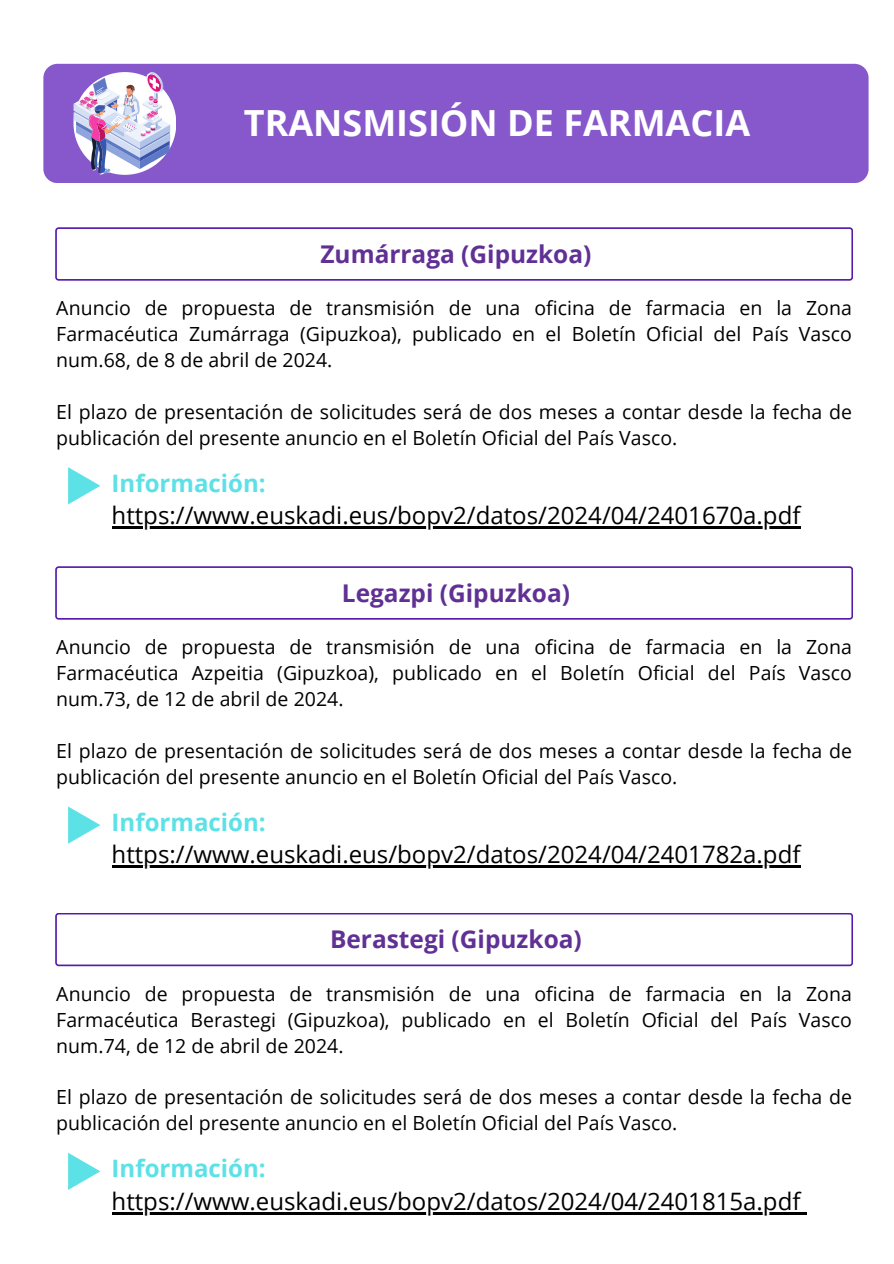
<style>
.page{position:relative;width:894px;height:1264px;background:#fff}
.page>*{position:absolute;margin:0;border:0;box-sizing:border-box;transform-origin:0 0}
.t1{font:700 36px "Open Sans";color:#fff}
.t2{font:700 24.45px "Open Sans";color:#603094}
.t3{font:24px "Open Sans";color:#000}
.t4{font:700 24px "Open Sans";color:#5ce1e6}
.t5{font:19.5px/25.8px "Open Sans";color:#000;text-align:justify}
</style>
<div class="page">
<div style="left:43px;top:64px;width:825px;height:119px;background:#8758cb;border-radius:14px"></div>
<div style="left:73px;top:72px;width:103px;height:103px;background:#fff;border-radius:50%"></div>
<svg style="left:74px;top:72px;width:96px;height:102px"></svg>
<svg style="left:55px;top:227px;width:797px;height:54px"></svg>
<svg style="left:68px;top:467px;width:32px;height:37px"></svg>
<hr style="left:112px;top:526px;width:688px;height:2px;background:#000">
<svg style="left:55px;top:566px;width:797px;height:53px"></svg>
<svg style="left:68px;top:806px;width:32px;height:37px"></svg>
<hr style="left:112px;top:865px;width:688px;height:3px;background:#000">
<svg style="left:55px;top:913px;width:797px;height:53px"></svg>
<svg style="left:68px;top:1152px;width:32px;height:37px"></svg>
<hr style="left:112px;top:1211px;width:688px;height:3px;background:#000">
<svg style="left:800px;top:1212px;width:6px;height:2px"></svg>
<p class="t1" style="left:244px;top:97px;width:507px">TRANSMISIÓN DE FARMACIA</p>
<h1 class="t2" style="left:320px;top:237px;width:272px">Zumárraga (Gipuzkoa)</h1>
<h2 class="t5" style="left:56px;top:295px;width:797px">Anuncio de propuesta de transmisión de una oficina de farmacia en la Zona Farmacéutica Zumárraga (Gipuzkoa), publicado en el Boletín Oficial del País Vasco num.68, de 8 de abril de 2024.</h2>
<p class="t5" style="left:56px;top:398px;width:797px">El plazo de presentación de solicitudes será de dos meses a contar desde la fecha de publicación del presente anuncio en el Boletín Oficial del País Vasco.</p>
<p class="t4" style="left:112px;top:466px;width:155px">Información:</p>
<h3 class="t3" style="left:112px;top:498px;width:690px">https://www.euskadi.eus/bopv2/datos/2024/04/2401670a.pdf</h3>
<h2 class="t2" style="left:342px;top:575px;width:229px">Legazpi (Gipuzkoa)</h2>
<p class="t5" style="left:56px;top:634px;width:797px">Anuncio de propuesta de transmisión de una oficina de farmacia en la Zona Farmacéutica Azpeitia (Gipuzkoa), publicado en el Boletín Oficial del País Vasco num.73, de 12 de abril de 2024.</p>
<p class="t5" style="left:56px;top:737px;width:797px">El plazo de presentación de solicitudes será de dos meses a contar desde la fecha de publicación del presente anuncio en el Boletín Oficial del País Vasco.</p>
<h3 class="t4" style="left:112px;top:805px;width:155px">Información:</h3>
<h2 class="t3" style="left:112px;top:837px;width:690px">https://www.euskadi.eus/bopv2/datos/2024/04/2401782a.pdf</h2>
<p class="t2" style="left:330px;top:922px;width:253px">Berastegi (Gipuzkoa)</p>
<p class="t5" style="left:56px;top:980px;width:797px">Anuncio de propuesta de transmisión de una oficina de farmacia en la Zona Farmacéutica Berastegi (Gipuzkoa), publicado en el Boletín Oficial del País Vasco num.74, de 12 de abril de 2024.</p>
<h3 class="t5" style="left:56px;top:1083px;width:797px">El plazo de presentación de solicitudes será de dos meses a contar desde la fecha de publicación del presente anuncio en el Boletín Oficial del País Vasco.</h3>
<p class="t4" style="left:112px;top:1151px;width:155px">Información:</p>
<p class="t3" style="left:112px;top:1183px;width:690px">https://www.euskadi.eus/bopv2/datos/2024/04/2401815a.pdf</p>
</div>
